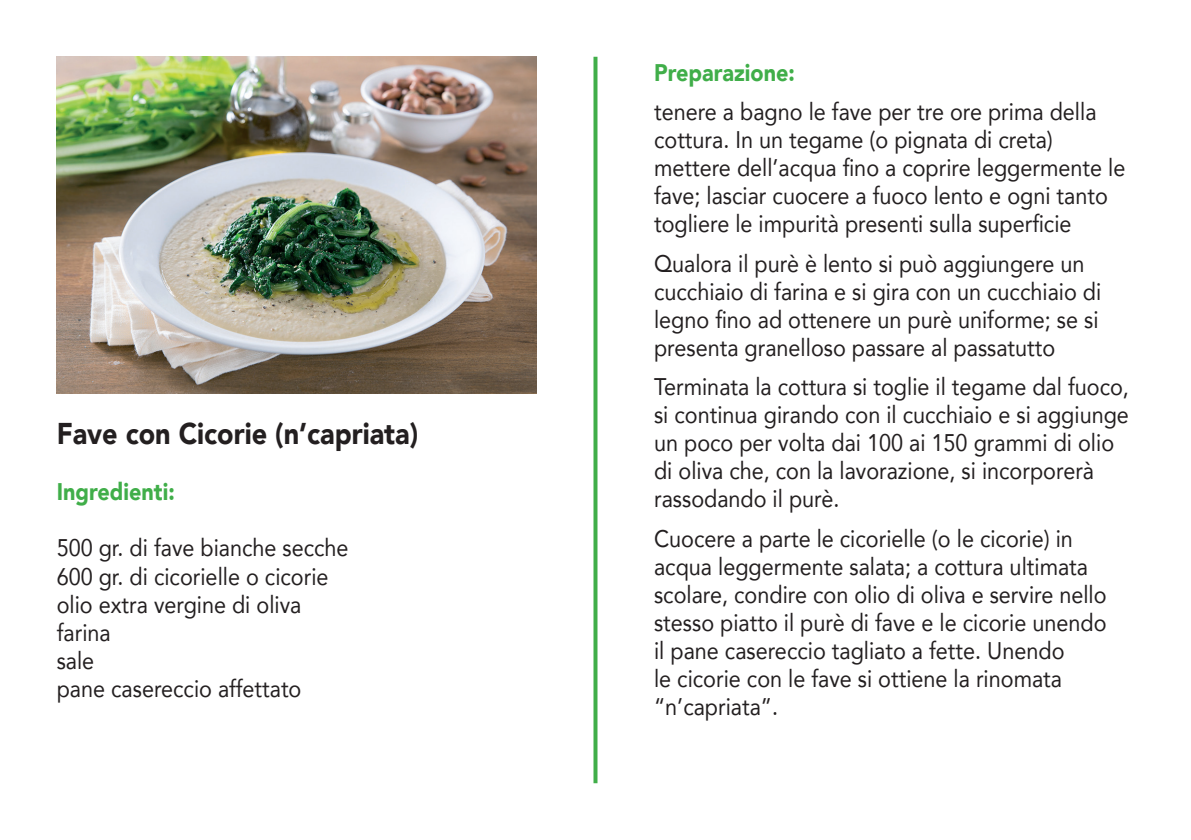
<style>
.page{position:relative;width:1191px;height:840px;background:#fff}
.page>*{position:absolute;margin:0;border:0;box-sizing:border-box;transform-origin:0 0}
.t1{font:900 30px "Avenir";color:#231f20;scale:.9 1}
.t2{font:24px/28px "Avenir";color:#231f20;scale:.9 1}
.t3{font:900 24px "Avenir";color:#40ae49;scale:.9 1}
</style>
<div class="page">
<img style="left:57px;top:57px;width:480px;height:336px">
<svg style="left:593px;top:57px;width:4px;height:725px;background:#57b85f"></svg>
<p class="t1" style="left:57px;top:408px;width:403px">Fave con Cicorie (n’capriata)</p>
<p class="t3" style="left:57px;top:471px;width:133px">Ingredienti:</p>
<p class="t2" style="left:57px;top:533px;width:326px">500 gr. di fave bianche secche<br>600 gr. di cicorielle o cicorie olio extra vergine di oliva farina<br>sale<br>pane casereccio affettato</p>
<p class="t3" style="left:654px;top:52px;width:158px">Preparazione:</p>
<p class="t2" style="left:654px;top:97px;width:525px">tenere a bagno le fave per tre ore prima della cottura. In un tegame (o pignata di creta) mettere dell’acqua fino a coprire leggermente le fave; lasciar cuocere a fuoco lento e ogni tanto togliere le impurità presenti sulla superficie</p>
<p class="t2" style="left:654px;top:248px;width:498px">Qualora il purè è lento si può aggiungere un cucchiaio di farina e si gira con un cucchiaio di legno fino ad ottenere un purè uniforme; se si presenta granelloso passare al passatutto</p>
<p class="t2" style="left:654px;top:372px;width:529px">Terminata la cottura si toglie il tegame dal fuoco, si continua girando con il cucchiaio e si aggiunge un poco per volta dai 100 ai 150 grammi di olio di oliva che, con la lavorazione, si incorporerà rassodando il purè.</p>
<p class="t2" style="left:654px;top:523px;width:504px">Cuocere a parte le cicorielle (o le cicorie) in acqua leggermente salata; a cottura ultimata scolare, condire con olio di oliva e servire nello stesso piatto il purè di fave e le cicorie unendo il pane casereccio tagliato a fette. Unendo<br>le cicorie con le fave si ottiene la rinomata “n’capriata”.</p>
</div>
